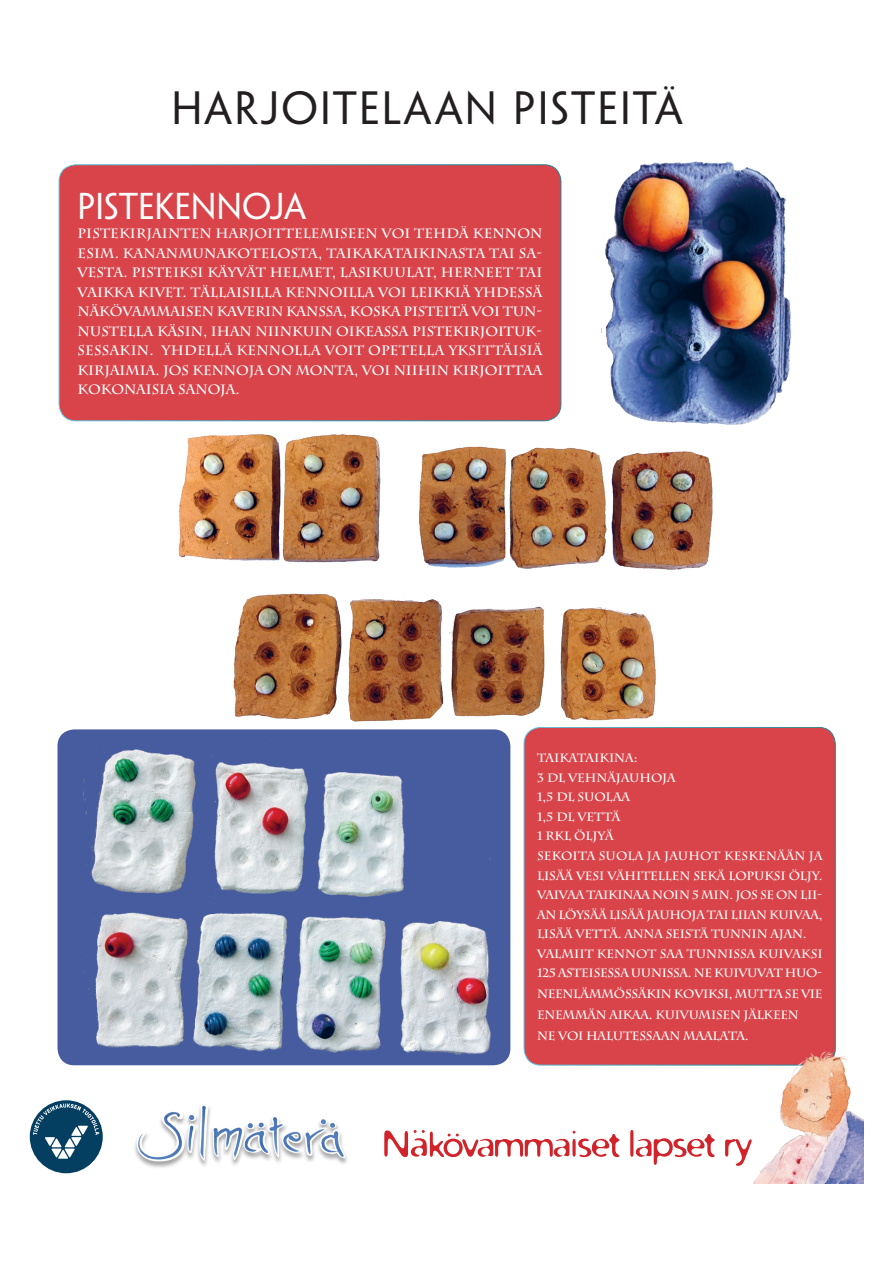
<style>
.page{position:relative;width:893px;height:1263px;background:#fff}
.page>*{position:absolute;margin:0;border:0;box-sizing:border-box;transform-origin:0 0}
.Otsikko_3{font:41.85px "Penumbra Sans Std";letter-spacing:.05em;color:#231f20}
.leipa1{font:33.45px "Penumbra Sans Std";color:#fff}
.leipa1-2{font:700 13.5px/19.5px "Charlemagne Std";color:#fff;text-align:justify}
.leipa1-3{font:700 12px/19.5px "Charlemagne Std";letter-spacing:-.01em;color:#fff}
</style>
<div class="page">
<div style="left:58px;top:729px;width:452px;height:336px;background:#465c9f;border-radius:17px"></div>
<div style="left:59px;top:165px;width:502px;height:256px;background:#d8444a;border-radius:17px"></div>
<div style="left:59px;top:165px;width:502px;height:256px;border:1px solid #fff;border-radius:17px"></div>
<div style="left:524px;top:727px;width:311px;height:338px;background:#d8444a;border-radius:17px"></div>
<div style="left:524px;top:727px;width:311px;height:338px;border:1px solid #fff;border-radius:17px"></div>
<img style="left:83px;top:749px;width:416px;height:317px">
<img style="left:178px;top:434px;width:535px;height:288px">
<img style="left:601px;top:161px;width:191px;height:264px">
<img style="left:753px;top:1048px;width:110px;height:135px">
<div style="left:375px;top:1121px;width:385px;height:53px;background:#fff"></div>
<svg style="left:384px;top:1130px;width:368px;height:36px"></svg>
<svg style="left:30px;top:1100px;width:73px;height:73px"></svg>
<img style="left:135px;top:1105px;width:212px;height:63px">
<p class="Otsikko_3" style="left:171px;top:83px;width:513px">HARJOITELAAN PISTEITÄ</p>
<p class="leipa1" style="left:78px;top:186px;width:230px">PISTEKENNOJA</p>
<p class="leipa1-2" style="left:78px;top:224px;width:467px">PISTEKIRJAINTEN HARJOITTELEMISEEN VOI TEHDÄ KENNON ESIM. KANANMUNAKOTELOSTA, TAIKAKATAIKINASTA TAI SA-VESTA. PISTEIKSI KÄYVÄT HELMET, LASIKUULAT, HERNEET TAI VAIKKA KIVET. TÄLLAISILLA KENNOILLA VOI LEIKKIÄ YHDESSÄ NÄKÖVAMMAISEN KAVERIN KANSSA, KOSKA PISTEITÄ VOI TUN-NUSTELLA KÄSIN, IHAN NIINKUIN OIKEASSA PISTEKIRJOITUK-SESSAKIN. YHDELLÄ KENNOLLA VOIT OPETELLA YKSITTÄISIÄ KIRJAIMIA. JOS KENNOJA ON MONTA, VOI NIIHIN KIRJOITTAA KOKONAISIA SANOJA.</p>
<p class="leipa1-3" style="left:537px;top:748px;width:102px">TAIKATAIKINA:</p>
<p class="leipa1-3" style="left:537px;top:768px;width:140px">3 DL VEHNÄJAUHOJA</p>
<p class="leipa1-3" style="left:537px;top:788px;width:95px">1,5 DL SUOLAA</p>
<p class="leipa1-3" style="left:537px;top:807px;width:85px">1,5 DL VETTÄ</p>
<p class="leipa1-3" style="left:537px;top:827px;width:78px">1 RKL ÖLJYÄ</p>
<p class="leipa1-3" style="left:537px;top:846px;width:287px;text-align:justify">SEKOITA SUOLA JA JAUHOT KESKENÄÄN JA LISÄÄ VESI VÄHITELLEN SEKÄ LOPUKSI ÖLJY.<br>VAIVAA TAIKINAA NOIN 5 MIN. JOS SE ON LII-AN LÖYSÄÄ LISÄÄ JAUHOJA TAI LIIAN KUIVAA, LISÄÄ VETTÄ. ANNA SEISTÄ TUNNIN AJAN.</p>
<p class="leipa1-3" style="left:537px;top:944px;width:287px">VALMIIT KENNOT SAA TUNNISSA KUIVAKSI<br>125 ASTEISESSA UUNISSA. NE KUIVUVAT HUO-</p>
<p class="leipa1-3" style="left:537px;top:984px;width:287px;line-height:21px">NEENLÄMMÖSSÄKIN KOVIKSI, MUTTA SE VIE<br>ENEMMÄN AIKAA. KUIVUMISEN JÄLKEEN</p>
<p class="leipa1-3" style="left:537px;top:1026px;width:213px">NE VOI HALUTESSAAN MAALATA.</p>
</div>
